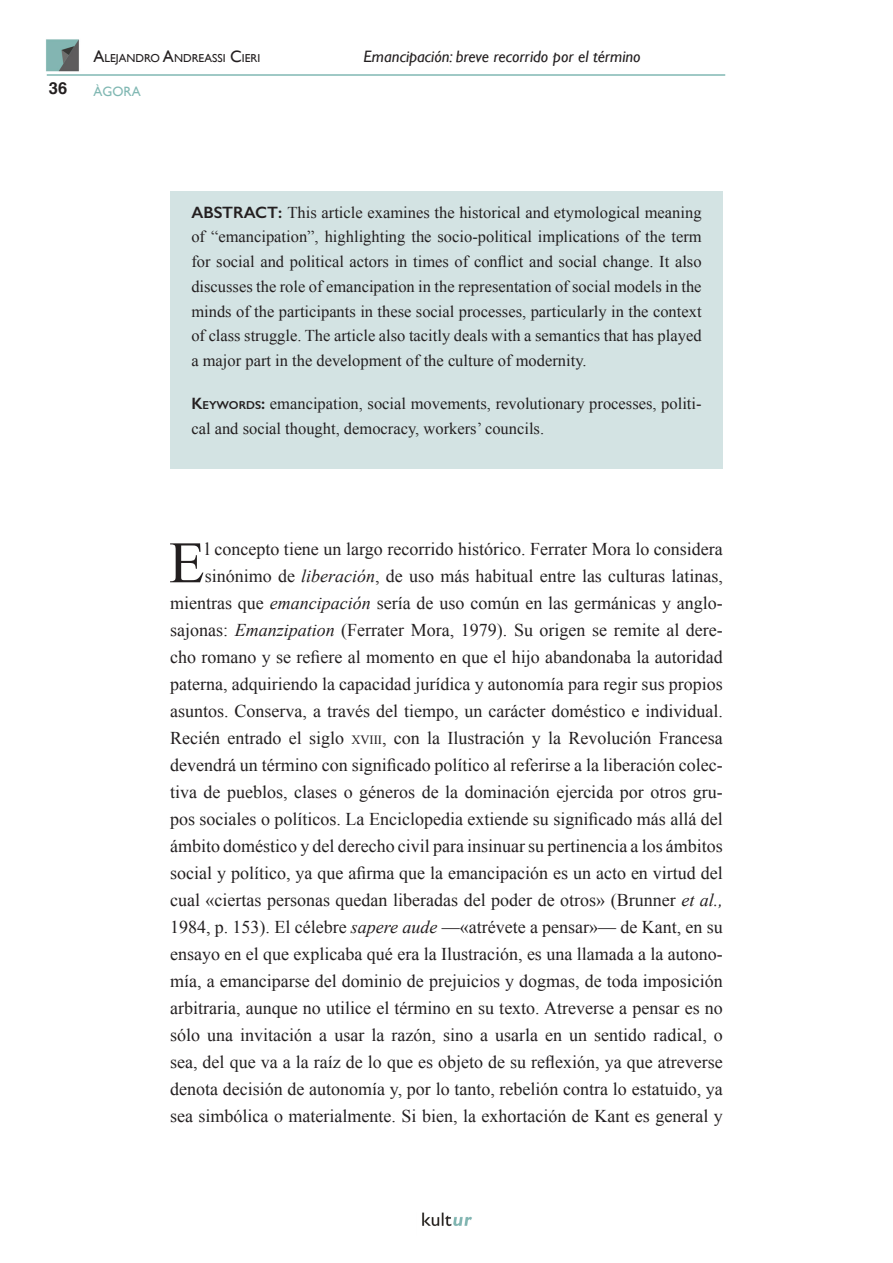
<style>
.page{position:relative;width:893px;height:1263px;background:#fff}
.page>*{position:absolute;margin:0;border:0;box-sizing:border-box;transform-origin:0 0}
._1r_párrafo_Cuerpo{font:58.8px "Times New Roman";color:#231f20}
._1r_párrafo_Cuerpo-2{font:18px/27px "Times New Roman";color:#231f20;text-align:right}
.Resumen_abstract{font:16.5px/24.8px "Times New Roman";color:#231f20;text-align:justify}
.t1{font:italic 16.5px "Gill Sans";color:#231f20}
.Resumen_abstract-2{font:600 16.5px "Gill Sans";color:#231f20}
.t2{font:700 16.5px "Helvetica";color:#231f20}
.t3{font:13.5px "Gill Sans";color:#81b8b3}
.t4{font:11.55px "Gill Sans";color:#231f20}
.s1{font-size:16.5px}
.s2{font-family:"Gill Sans";font-weight:600}
.s3{font-family:"Gill Sans";font-weight:600;font-size:11.55px}
.s4{font-style:italic}
.s5{font-size:12.6px}
</style>
<div class="page">
<img style="left:46px;top:39px;width:33px;height:33px">
<img style="left:422px;top:1212px;width:50px;height:14px">
<hr style="left:47px;top:74px;width:678px;height:2px;background:#81b8b3">
<div style="left:170px;top:191px;width:553px;height:278px;background:#d3e3e3"></div>
<p class="t2" style="left:49px;top:75px;width:20px">36</p>
<p class="t4" style="left:94px;top:52px;width:168px"><span class="s1">A</span>LEJANDRO <span class="s1">A</span>NDREASSI <span class="s1">C</span>IERI</p>
<p class="t1" style="left:364px;top:47px;width:278px">Emancipación: breve recorrido por el término</p>
<p class="t3" style="left:94px;top:83px;width:49px">ÀGORA</p>
<p class="Resumen_abstract" style="left:191px;top:199px;width:512px;text-indent:76px"><span class="s2">T:</span> This article examines the historical and etymological meaning of “emancipation”, highlighting the socio-political implications of the term for social and political actors in times of conflict and social change. It also discusses the role of emancipation in the representation of social models in the minds of the participants in these social processes, particularly in the context of class struggle. The article also tacitly deals with a semantics that has played a major part in the development of the culture of modernity.</p>
<p class="Resumen_abstract" style="left:191px;top:391px;width:512px"><span class="s2">K</span><span class="s3">EYWORDS</span><span class="s2">:</span> emancipation, social movements, revolutionary processes, politi&shy;cal and social thought, democracy, workers’ councils.</p>
<p class="Resumen_abstract-2" style="left:191px;top:202px;width:12px">ABS</p>
<p class="Resumen_abstract-2" style="left:222px;top:202px;width:23px">TRAC</p>
<p class="_1r_párrafo_Cuerpo-2" style="left:170px;top:535px;width:554px">l concepto tiene un largo recorrido histórico. Ferrater Mora lo considera sinónimo de <span class="s4">liberación</span>, de uso más habitual entre las culturas latinas, mientras que <span class="s4">emancipación</span> sería de uso común en las germánicas y anglo&shy;sajonas: <span class="s4">Emanzipation</span> (Ferrater Mora, 1979). Su origen se remite al dere&shy;cho romano y se refiere al momento en que el hijo abandonaba la autoridad paterna, adquiriendo la capacidad jurídica y autonomía para regir sus propios asuntos. Conserva, a través del tiempo, un carácter doméstico e individual.<br>Recién entrado el siglo <span class="s5">xviii</span>, con la Ilustración y la Revolución Francesa devendrá un término con significado político al referirse a la liberación colec&shy;tiva de pueblos, clases o géneros de la dominación ejercida por otros gru&shy;pos sociales o políticos. La Enciclopedia extiende su significado más allá del ámbito doméstico y del derecho civil para insinuar su pertinencia a los ámbitos social y político, ya que afirma que la emancipación es un acto en virtud del cual «ciertas personas quedan liberadas del poder de otros» (Brunner <span class="s4">et al., </span>1984, p. 153). El célebre <span class="s4">sapere aude</span> —«atrévete a pensar»— de Kant, en su ensayo en el que explicaba qué era la Ilustración, es una llamada a la autono&shy;mía, a emanciparse del dominio de prejuicios y dogmas, de toda imposición arbitraria, aunque no utilice el término en su texto. Atreverse a pensar es no sólo una invitación a usar la razón, sino a usarla en un sentido radical, o sea, del que va a la raíz de lo que es objeto de su reflexión, ya que atreverse denota decisión de autonomía y, por lo tanto, rebelión contra lo estatuido, ya sea simbólica o materialmente. Si bien, la exhortación de Kant es general y</p>
<p class="_1r_párrafo_Cuerpo" style="left:169px;top:523px;width:37px">E</p>
</div>
